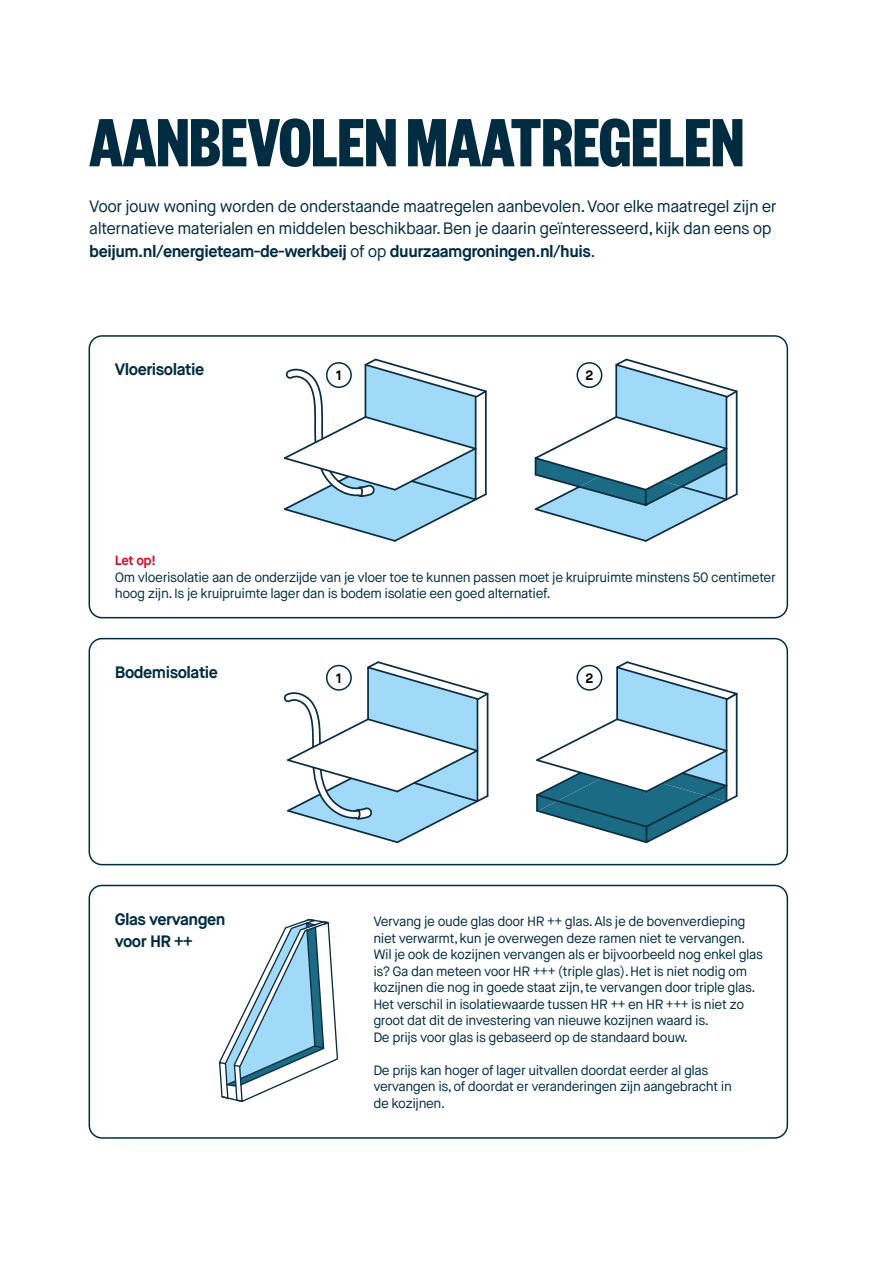
<style>
.page{position:relative;width:893px;height:1263px;background:#fff}
.page>*{position:absolute;margin:0;border:0;box-sizing:border-box;transform-origin:0 0}
.t1{font:700 75px "Founders Grotesk X Cond";color:#002c42}
.t2{font:16.5px/22.5px "Maison Neue";letter-spacing:-.03em;color:#002c42}
.t3{font:700 16.5px/22.5px "Maison Neue";letter-spacing:-.03em;color:#002c42}
.t4{font:13.5px/16.5px "Maison Neue";letter-spacing:-.03em;color:#002c42}
.t5{font:700 13.5px "Maison Neue";color:#ce1533}
.t6{font:700 13.5px "Maison Neue";color:#000}
.s1{font-weight:700}
</style>
<div class="page">
<svg style="left:219px;top:919px;width:119px;height:183px"></svg>
<div style="left:89px;top:885px;width:699px;height:254px;border:2px solid #002c42;border-radius:13px"></div>
<svg style="left:284px;top:359px;width:203px;height:183px"></svg>
<svg style="left:534px;top:359px;width:203px;height:183px"></svg>
<svg style="left:284px;top:661px;width:205px;height:182px"></svg>
<svg style="left:536px;top:661px;width:201px;height:182px"></svg>
<div style="left:89px;top:335px;width:699px;height:283px;border:2px solid #002c42;border-radius:13px"></div>
<div style="left:89px;top:638px;width:699px;height:227px;border:2px solid #002c42;border-radius:13px"></div>
<div style="left:327px;top:363px;width:24px;height:24px;background:#fff;border-radius:50%"></div>
<div style="left:326px;top:362px;width:26px;height:26px;border:2px solid #002c42;border-radius:50%"></div>
<div style="left:327px;top:665px;width:24px;height:25px;background:#fff;border-radius:50%"></div>
<div style="left:326px;top:665px;width:26px;height:26px;border:2px solid #002c42;border-radius:50%"></div>
<div style="left:577px;top:363px;width:25px;height:24px;background:#fff;border-radius:50%"></div>
<div style="left:576px;top:362px;width:26px;height:26px;border:2px solid #002c42;border-radius:50%"></div>
<div style="left:577px;top:665px;width:25px;height:25px;background:#fff;border-radius:50%"></div>
<div style="left:576px;top:665px;width:26px;height:26px;border:2px solid #002c42;border-radius:50%"></div>
<h1 class="t1" style="left:89px;top:96px;width:656px">AANBEVOLEN MAATREGELEN</h1>
<p class="t2" style="left:89px;top:195px;width:689px">Voor jouw woning worden de onderstaande maatregelen aanbevolen. Voor elke maatregel zijn er alternatieve materialen en middelen beschikbaar. Ben je daarin geïnteresseerd, kijk dan eens op <span class="s1">beijum.nl/energieteam-de-werkbeij</span> of op <span class="s1">duurzaamgroningen.nl/huis</span>.</p>
<p class="t3" style="left:115px;top:358px;width:91px">Vloerisolatie</p>
<p class="t6" style="left:336px;top:367px;width:8px">1</p>
<p class="t6" style="left:586px;top:367px;width:9px">2</p>
<p class="t5" style="left:115px;top:552px;width:43px">Let op!</p>
<p class="t4" style="left:115px;top:569px;width:662px">Om vloerisolatie aan de onderzijde van je vloer toe te kunnen passen moet je kruipruimte minstens 50 centimeter hoog zijn. Is je kruipruimte lager dan is bodem isolatie een goed alternatief.</p>
<p class="t3" style="left:115px;top:661px;width:105px">Bodemisolatie</p>
<p class="t6" style="left:336px;top:670px;width:8px">1</p>
<p class="t6" style="left:586px;top:670px;width:9px">2</p>
<p class="t3" style="left:115px;top:908px;width:112px">Glas vervangen voor HR ++</p>
<p class="t4" style="left:373px;top:913px;width:391px">Vervang je oude glas door HR ++ glas. Als je de bovenverdieping niet verwarmt, kun je overwegen deze ramen niet te vervangen.<br>Wil je ook de kozijnen vervangen als er bijvoorbeeld nog enkel glas is? Ga dan meteen voor HR +++ (triple glas). Het is niet nodig om kozijnen die nog in goede staat zijn, te vervangen door triple glas.<br>Het verschil in isolatiewaarde tussen HR ++ en HR +++ is niet zo groot dat dit de investering van nieuwe kozijnen waard is.<br>De prijs voor glas is gebaseerd op de standaard bouw.</p>
<p class="t4" style="left:373px;top:1062px;width:360px">De prijs kan hoger of lager uitvallen doordat eerder al glas vervangen is, of doordat er veranderingen zijn aangebracht in de kozijnen.</p>
</div>
